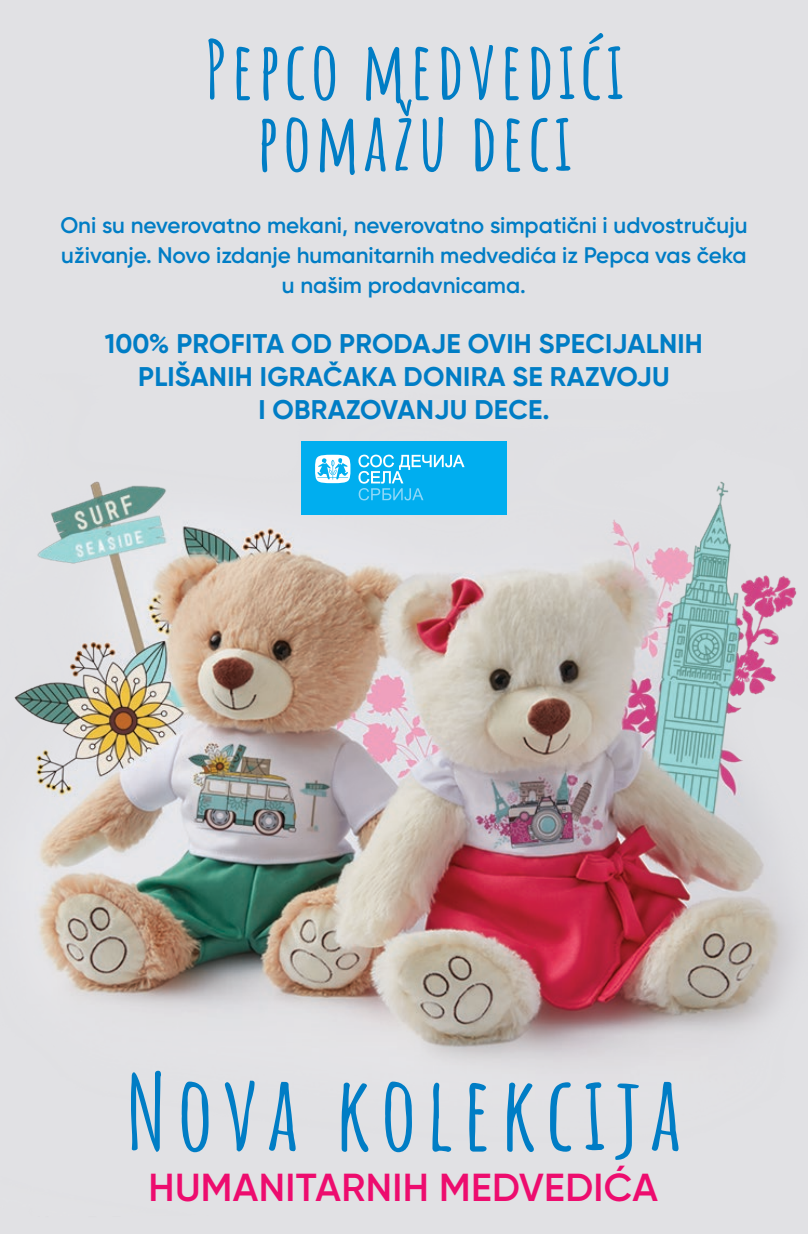
<style>
.page{position:relative;width:808px;height:1234px;background:#fff}
.page>*{position:absolute;margin:0;border:0;box-sizing:border-box;transform-origin:0 0}
.t1{font:700 102px "Amatic SC";letter-spacing:.09em;color:#007dc5}
.t2{font:700 79.5px/71.6px "Amatic SC";letter-spacing:.05em;color:#007dc5;text-align:center}
.t3{font:600 39px "Gilroy";letter-spacing:.01em;color:#ed0c6e}
.t4{font:700 27px/33px "Gilroy";letter-spacing:.01em;color:#007dc5;text-align:center}
.t5{font:600 22.5px/30px "Gilroy";color:#007dc5;text-align:center}
</style>
<div class="page">
<img style="left:0;top:218px;width:808px;height:1015px">
<div style="left:301px;top:441px;width:206px;height:73px;background:#00aeef"></div>
<svg style="left:315px;top:454px;width:35px;height:29px"></svg>
<svg style="left:358px;top:454px;width:107px;height:46px"></svg>
<h2 class="t2" style="left:204px;top:29px;width:421px">Pepco medvedići pomažu deci</h2>
<p class="t5" style="left:60px;top:210px;width:689px">Oni su neverovatno mekani, neverovatno simpatični i udvostručuju uživanje. Novo izdanje humanitarnih medvedića iz Pepca vas čeka u našim prodavnicama.</p>
<p class="t4" style="left:105px;top:327px;width:599px">100% PROFITA OD PRODAJE OVIH SPECIJALNIH<br>PLIŠANIH IGRAČAKA DONIRA SE RAZVOJU<br>I OBRAZOVANJU DECE.</p>
<h1 class="t1" style="left:125px;top:1033px;width:557px">Nova kolekcija</h1>
<h3 class="t3" style="left:148px;top:1163px;width:511px">HUMANITARNIH MEDVEDIĆA</h3>
</div>
